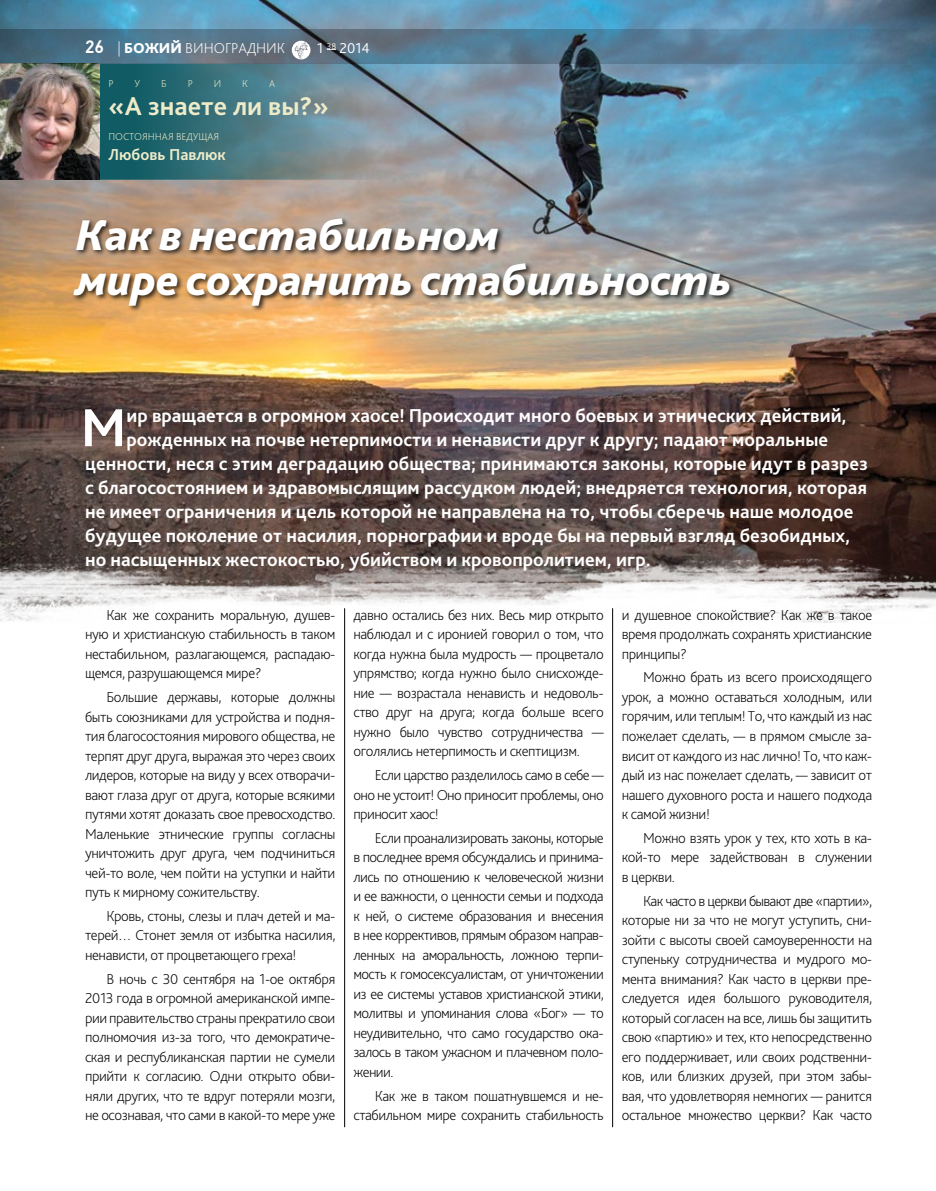
<style>
.page{position:relative;width:936px;height:1191px;background:#fff}
.page>*{position:absolute;margin:0;border:0;box-sizing:border-box;transform-origin:0 0}
.t1{font:700 55.95px "Bliss Pro";color:#fff}
.t2{font:italic 800 45px/45px "Bliss Pro";color:#fff}
.t3{font:700 27px "Bliss Pro";color:#eeebc9}
.t4{font:700 19.5px "Bliss Pro";color:#fff}
.t5{font:700 16.5px "Bliss Pro";color:#eeebc9}
.t6{font:200 15px/19.5px "Bliss Pro";letter-spacing:-.03em;color:#000;text-align:justify}
.t7{font:200 15px "Bliss Pro";color:#fff}
.t8{font:300 15px "Bliss Pro";color:#fff}
.t9{font:200 10.5px "Bliss Pro";color:#eeebc9}
.s1{font-family:"PF Din Text Pro";font-weight:500;font-size:18px}
.s2{font-weight:800}
</style>
<div class="page">
<img style="left:0;top:0;width:935px;height:649px">
<div style="left:72px;top:217px;width:664px;height:95px;background:#000;opacity:.75"></div>
<svg style="left:100px;top:64px;width:423px;height:116px;background:#5f848e"></svg>
<img style="left:0;top:64px;width:100px;height:116px">
<hr style="left:344px;top:608px;width:1px;height:519px;background:#000">
<hr style="left:612px;top:608px;width:1px;height:519px;background:#000">
<svg style="left:0;top:30px;width:935px;height:34px;background:#52758d"></svg>
<svg style="left:292px;top:41px;width:18px;height:18px"></svg>
<p class="t7" style="left:85px;top:39px;width:201px"><span class="s1">26</span> | <span class="s2">БОЖИЙ</span> ВИНОГРАДНИК</p>
<p class="t8" style="left:317px;top:39px;width:54px">1 <sup>38</sup> 2014</p>
<p class="t9" style="left:108px;top:77px;width:7px">Р</p>
<p class="t9" style="left:134px;top:77px;width:7px">У</p>
<p class="t9" style="left:161px;top:77px;width:7px">Б</p>
<p class="t9" style="left:188px;top:77px;width:7px">Р</p>
<p class="t9" style="left:214px;top:77px;width:9px">И</p>
<p class="t9" style="left:242px;top:77px;width:7px">К</p>
<p class="t9" style="left:269px;top:77px;width:8px">А</p>
<h3 class="t3" style="left:108px;top:90px;width:222px">«А знаете ли вы?»</h3>
<p class="t9" style="left:108px;top:130px;width:112px">ПОСТОЯННАЯ ВЕДУЩАЯ</p>
<p class="t5" style="left:108px;top:145px;width:119px">Любовь Павлюк</p>
<h2 class="t2" style="left:76px;top:211px;width:658px">Как в нестабильном<br>мире сохранить стабильность</h2>
<h1 class="t1" style="left:81px;top:393px;width:48px">М</h1>
<h3 class="t4" style="left:127px;top:403px;width:721px">ир вращается в огромном хаосе! Происходит много боевых и этнических действий,</h3>
<h3 class="t4" style="left:127px;top:427px;width:703px">рожденных на почве нетерпимости и ненависти друг к другу; падают моральные</h3>
<h3 class="t4" style="left:85px;top:451px;width:784px">ценности, неся с этим деградацию общества; принимаются законы, которые идут в разрез</h3>
<h3 class="t4" style="left:85px;top:475px;width:783px">с благосостоянием и здравомыслящим рассудком людей; внедряется технология, которая</h3>
<h3 class="t4" style="left:85px;top:499px;width:769px">не имеет ограничения и цель которой не направлена на то, чтобы сберечь наше молодое</h3>
<h3 class="t4" style="left:85px;top:523px;width:766px">будущее поколение от насилия, порнографии и вроде бы на первый взгляд безобидных,</h3>
<h3 class="t4" style="left:85px;top:547px;width:567px">но насыщенных жестокостью, убийством и кровопролитием, игр.</h3>
<p class="t6" style="left:85px;top:604px;width:252px;text-indent:21px">Как же сохранить моральную, душев&shy;ную и христианскую стабильность в таком нестабильном, разлагающемся, распадаю&shy;щемся, разрушающемся мире?</p>
<p class="t6" style="left:85px;top:687px;width:252px;text-indent:21px">Большие державы, которые должны быть союзниками для устройства и подня&shy;тия благосостояния мирового общества, не терпят друг друга, выражая это через своих лидеров, которые на виду у всех отворачи&shy;вают глаза друг от друга, которые всякими путями хотят доказать свое превосходство.<br>Маленькие этнические группы согласны уничтожить друг друга, чем подчиниться чей-то воле, чем пойти на уступки и найти путь к мирному сожительству.</p>
<p class="t6" style="left:85px;top:905px;width:252px;text-indent:21px">Кровь, стоны, слезы и плач детей и ма&shy;терей… Стонет земля от избытка насилия, ненависти, от процветающего греха!</p>
<p class="t6" style="left:85px;top:968px;width:252px;text-indent:21px">В ночь с 30 сентября на 1-ое октября 2013 года в огромной американской импе&shy;рии правительство страны прекратило свои полномочия из-за того, что демократиче&shy;ская и республиканская партии не сумели прийти к согласию. Одни открыто обви&shy;няли других, что те вдруг потеряли мозги, не осознавая, что сами в какой-то мере уже</p>
<p class="t6" style="left:353px;top:604px;width:252px">давно остались без них. Весь мир открыто наблюдал и с иронией говорил о том, что когда нужна была мудрость — процветало упрямство; когда нужно было снисхожде&shy;ние — возрастала ненависть и недоволь&shy;ство друг на друга; когда больше всего нужно было чувство сотрудничества — оголялись нетерпимость и скептицизм.</p>
<p class="t6" style="left:353px;top:765px;width:252px;text-indent:21px">Если царство разделилось само в себе — оно не устоит! Оно приносит проблемы, оно приносит хаос!</p>
<p class="t6" style="left:353px;top:827px;width:252px;text-indent:21px">Если проанализировать законы, которые в последнее время обсуждались и принима&shy;лись по отношению к человеческой жизни и ее важности, о ценности семьи и подхода к ней, о системе образования и внесения в нее коррективов, прямым образом направ&shy;ленных на аморальность, ложною терпи&shy;мость к гомосексуалистам, от уничтожении из ее системы уставов христианской этики, молитвы и упоминания слова «Бог» — то неудивительно, что само государство ока&shy;залось в таком ужасном и плачевном поло&shy;жении.</p>
<p class="t6" style="left:353px;top:1085px;width:252px;text-align:right">Как же в таком пошатнувшемся и не&shy;стабильном мире сохранить стабильность</p>
<p class="t6" style="left:621px;top:604px;width:252px">и душевное спокойствие? Как же в такое время продолжать сохранять христианские принципы?</p>
<p class="t6" style="left:621px;top:667px;width:252px;text-indent:21px">Можно брать из всего происходящего урок, а можно оставаться холодным, или горячим, или теплым! То, что каждый из нас пожелает сделать, — в прямом смысле за&shy;висит от каждого из нас лично! То, что каж&shy;дый из нас пожелает сделать, — зависит от нашего духовного роста и нашего подхода к самой жизни!</p>
<p class="t6" style="left:621px;top:827px;width:252px;text-indent:21px">Можно взять урок у тех, кто хоть в ка&shy;кой-то мере задействован в служении в церкви.</p>
<p class="t6" style="left:621px;top:890px;width:252px;text-indent:21px">Как часто в церкви бывают две «партии», которые ни за что не могут уступить, сни&shy;зойти с высоты своей самоуверенности на ступеньку сотрудничества и мудрого мо&shy;мента внимания? Как часто в церкви пре&shy;следуется идея большого руководителя, который согласен на все, лишь бы защитить свою «партию» и тех, кто непосредственно его поддерживает, или своих родственни&shy;ков, или близких друзей, при этом забы&shy;вая, что удовлетворяя немногих — ранится остальное множество церкви? Как часто</p>
</div>
